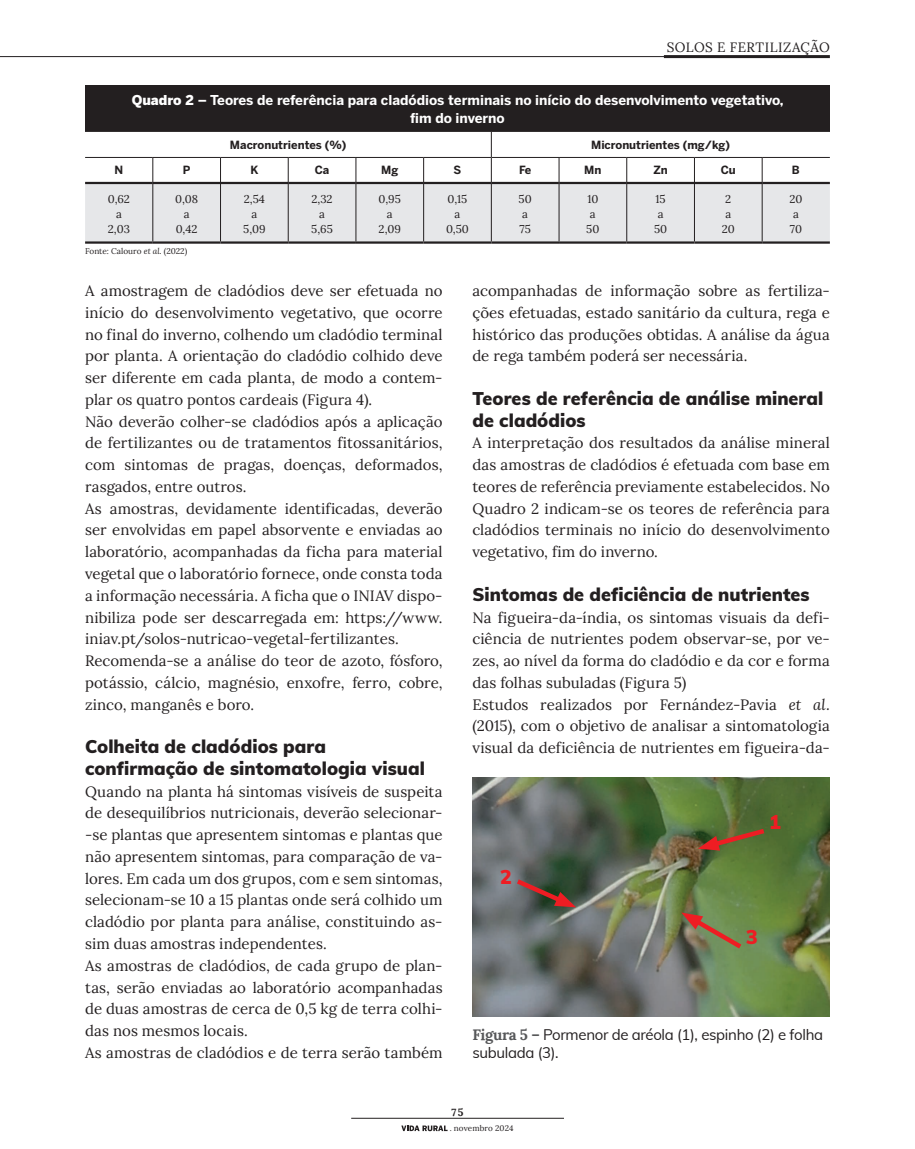
<style>
.page{position:relative;width:915px;height:1149px;background:#fff}
.page>*{position:absolute;margin:0;border:0;box-sizing:border-box;transform-origin:0 0}
.t1{font:900 19.5px "Muli";color:#ee1d23}
.t2{font:900 18px/21.8px "Muli";letter-spacing:.005em;color:#231f20}
.t3{font:15px/21.8px "Lora";letter-spacing:.005em;color:#231f20}
.t4{font:15px/18px "Muli";letter-spacing:-.02em;color:#231f20}
.t5{font:700 13.5px/18px "Benton Sans";color:#fff;text-align:center}
.t6{font:13.5px "Lora";letter-spacing:.035em;color:#231f20}
.t7{font:11.25px/15px "Lora";color:#231f20;text-align:center}
.t8{font:700 11.25px "Benton Sans";color:#231f20}
.t9{font:700 10.5px "Lora";color:#231f20}
.t10{font:8.25px "Lora";color:#231f20}
.t11{font:8.1px "Lora";letter-spacing:.015em;color:#231f20}
.s1{font-weight:900}
.s2{font-style:italic}
.s3{font-family:"Lora";font-weight:700;color:#57585a}
</style>
<div class="page">
<hr style="left:0;top:56px;width:702px;height:1px;background:#231f20">
<svg style="left:401px;top:1125px;width:46px;height:5px"></svg>
<hr style="left:351px;top:1117px;width:212px;height:1px;background:#231f20">
<hr style="left:663px;top:55px;width:166px;height:3px;background:#231f20">
<div style="left:85px;top:85px;width:744px;height:47px;background:#231f20"></div>
<div style="left:85px;top:184px;width:744px;height:57px;background:#e6e7e9"></div>
<hr style="left:85px;top:182px;width:67px;height:2px;background:#231f20">
<hr style="left:153px;top:182px;width:67px;height:2px;background:#231f20">
<hr style="left:221px;top:182px;width:67px;height:2px;background:#231f20">
<hr style="left:288px;top:182px;width:67px;height:2px;background:#231f20">
<hr style="left:356px;top:182px;width:67px;height:2px;background:#231f20">
<hr style="left:423px;top:182px;width:68px;height:2px;background:#231f20">
<hr style="left:491px;top:182px;width:67px;height:2px;background:#231f20">
<hr style="left:559px;top:182px;width:67px;height:2px;background:#231f20">
<hr style="left:626px;top:182px;width:68px;height:2px;background:#231f20">
<hr style="left:694px;top:182px;width:67px;height:2px;background:#231f20">
<hr style="left:762px;top:182px;width:67px;height:2px;background:#231f20">
<hr style="left:85px;top:241px;width:68px;height:2px;background:#231f20">
<hr style="left:153px;top:241px;width:67px;height:2px;background:#231f20">
<hr style="left:220px;top:241px;width:68px;height:2px;background:#231f20">
<hr style="left:288px;top:241px;width:68px;height:2px;background:#231f20">
<hr style="left:356px;top:241px;width:67px;height:2px;background:#231f20">
<hr style="left:423px;top:241px;width:68px;height:2px;background:#231f20">
<hr style="left:491px;top:241px;width:68px;height:2px;background:#231f20">
<hr style="left:559px;top:241px;width:67px;height:2px;background:#231f20">
<hr style="left:626px;top:241px;width:68px;height:2px;background:#231f20">
<hr style="left:694px;top:241px;width:67px;height:2px;background:#231f20">
<hr style="left:761px;top:241px;width:68px;height:2px;background:#231f20">
<hr style="left:220px;top:183px;width:1px;height:58px;background:#231f20">
<hr style="left:288px;top:183px;width:1px;height:58px;background:#231f20">
<hr style="left:355px;top:183px;width:1px;height:58px;background:#231f20">
<hr style="left:423px;top:183px;width:1px;height:58px;background:#231f20">
<hr style="left:558px;top:183px;width:1px;height:58px;background:#231f20">
<hr style="left:626px;top:183px;width:1px;height:58px;background:#231f20">
<hr style="left:694px;top:183px;width:1px;height:58px;background:#231f20">
<hr style="left:761px;top:183px;width:1px;height:58px;background:#231f20">
<hr style="left:491px;top:183px;width:1px;height:58px;background:#231f20">
<svg style="left:85px;top:132px;width:744px;height:51px"></svg>
<hr style="left:152px;top:183px;width:1px;height:58px;background:#231f20">
<img style="left:472px;top:777px;width:357px;height:238px">
<svg style="left:681px;top:912px;width:65px;height:40px;background:#80754f"></svg>
<svg style="left:511px;top:875px;width:65px;height:32px;background:#604b42"></svg>
<svg style="left:697px;top:825px;width:72px;height:25px;background:#715a2f"></svg>
<p class="t6" style="left:666px;top:37px;width:165px">SOLOS E FERTILIZAÇÃO</p>
<p class="t5" style="left:132px;top:91px;width:653px"><span class="s1">Quadro 2</span> – Teores de referência para cladódios terminais no início do desenvolvimento vegetativo, fim do inverno</p>
<p class="t8" style="left:230px;top:138px;width:118px">Macronutrientes (%)</p>
<p class="t8" style="left:591px;top:138px;width:140px">Micronutrientes (mg/kg)</p>
<p class="t8" style="left:114px;top:163px;width:10px">N</p>
<p class="t8" style="left:183px;top:163px;width:9px">P</p>
<p class="t8" style="left:250px;top:163px;width:10px">K</p>
<p class="t8" style="left:314px;top:163px;width:16px">Ca</p>
<p class="t8" style="left:381px;top:163px;width:19px">Mg</p>
<p class="t8" style="left:453px;top:163px;width:9px">S</p>
<p class="t8" style="left:519px;top:163px;width:14px">Fe</p>
<p class="t8" style="left:584px;top:163px;width:19px">Mn</p>
<p class="t8" style="left:653px;top:163px;width:16px">Zn</p>
<p class="t8" style="left:720px;top:163px;width:17px">Cu</p>
<p class="t8" style="left:791px;top:163px;width:10px">B</p>
<p class="t7" style="left:108px;top:191px;width:24px">0,62 a<br>2,03</p>
<p class="t7" style="left:175px;top:191px;width:24px">0,08 a<br>0,42</p>
<p class="t7" style="left:243px;top:191px;width:24px">2,54 a<br>5,09</p>
<p class="t7" style="left:311px;top:191px;width:23px">2,32 a<br>5,65</p>
<p class="t7" style="left:378px;top:191px;width:24px">0,95 a<br>2,09</p>
<p class="t7" style="left:446px;top:191px;width:24px">0,15 a<br>0,50</p>
<p class="t7" style="left:518px;top:191px;width:15px;text-align:left">50 a<br>75</p>
<p class="t7" style="left:586px;top:191px;width:15px">10 a<br>50</p>
<p class="t7" style="left:653px;top:191px;width:15px">15 a<br>50</p>
<p class="t7" style="left:721px;top:191px;width:15px">2 a<br>20</p>
<p class="t7" style="left:789px;top:191px;width:15px;text-align:left">20 a<br>70</p>
<p class="t10" style="left:85px;top:244px;width:104px">Fonte: Calouro <span class="s2">et al.</span> (2022)</p>
<p class="t3" style="left:85px;top:279px;width:359px">A amostragem de cladódios deve ser efetuada no início do desenvolvimento vegetativo, que ocorre no final do inverno, colhendo um cladódio terminal por planta. A orientação do cladódio colhido deve ser diferente em cada planta, de modo a contem&shy;plar os quatro pontos cardeais (Figura 4).<br>Não deverão colher-se cladódios após a aplicação de fertilizantes ou de tratamentos fitossanitários, com sintomas de pragas, doenças, deformados, rasgados, entre outros.<br>As amostras, devidamente identificadas, deverão ser envolvidas em papel absorvente e enviadas ao laboratório, acompanhadas da ficha para material vegetal que o laboratório fornece, onde consta toda a informação necessária. A ficha que o INIAV dispo&shy;nibiliza pode ser descarregada em: https://www. iniav.pt/solos-nutricao-vegetal-fertilizantes.<br>Recomenda-se a análise do teor de azoto, fósforo, potássio, cálcio, magnésio, enxofre, ferro, cobre, zinco, manganês e boro.</p>
<p class="t2" style="left:85px;top:734px;width:341px">Colheita de cladódios para confirmação de sintomatologia visual</p>
<p class="t3" style="left:85px;top:779px;width:359px">Quando na planta há sintomas visíveis de suspeita de desequilíbrios nutricionais, deverão selecionar--se plantas que apresentem sintomas e plantas que não apresentem sintomas, para comparação de va&shy;lores. Em cada um dos grupos, com e sem sintomas, selecionam-se 10 a 15 plantas onde será colhido um cladódio por planta para análise, constituindo as&shy;sim duas amostras independentes.<br>As amostras de cladódios, de cada grupo de plan&shy;tas, serão enviadas ao laboratório acompanhadas de duas amostras de cerca de 0,5 kg de terra colhi&shy;das nos mesmos locais.<br>As amostras de cladódios e de terra serão também</p>
<p class="t3" style="left:472px;top:279px;width:359px;text-align:justify">acompanhadas de informação sobre as fertiliza&shy;ções efetuadas, estado sanitário da cultura, rega e histórico das produções obtidas. A análise da água de rega também poderá ser necessária.</p>
<p class="t2" style="left:472px;top:386px;width:352px">Teores de referência de análise mineral de cladódios</p>
<p class="t3" style="left:472px;top:431px;width:359px;text-align:justify">A interpretação dos resultados da análise mineral das amostras de cladódios é efetuada com base em teores de referência previamente estabelecidos. No Quadro 2 indicam-se os teores de referência para cladódios terminais no início do desenvolvimento vegetativo, fim do inverno.</p>
<p class="t2" style="left:472px;top:582px;width:339px">Sintomas de deficiência de nutrientes</p>
<p class="t3" style="left:472px;top:605px;width:359px">Na figueira-da-índia, os sintomas visuais da defi&shy;ciência de nutrientes podem observar-se, por ve&shy;zes, ao nível da forma do cladódio e da cor e forma das folhas subuladas (Figura 5)<br>Estudos realizados por Fernández-Pavia <span class="s2">et al. </span>(2015), com o objetivo de analisar a sintomatologia visual da deficiência de nutrientes em figueira-da-</p>
<h1 class="t1" style="left:500px;top:862px;width:13px">2</h1>
<h1 class="t1" style="left:768px;top:806px;width:13px">1</h1>
<h1 class="t1" style="left:745px;top:922px;width:13px">3</h1>
<p class="t4" style="left:472px;top:1024px;width:352px"><span class="s3">Figura 5 –</span> Pormenor de aréola (1), espinho (2) e folha subulada (3).</p>
<p class="t9" style="left:451px;top:1103px;width:14px">75</p>
<p class="t11" style="left:449px;top:1121px;width:65px">. novembro 2024</p>
</div>
